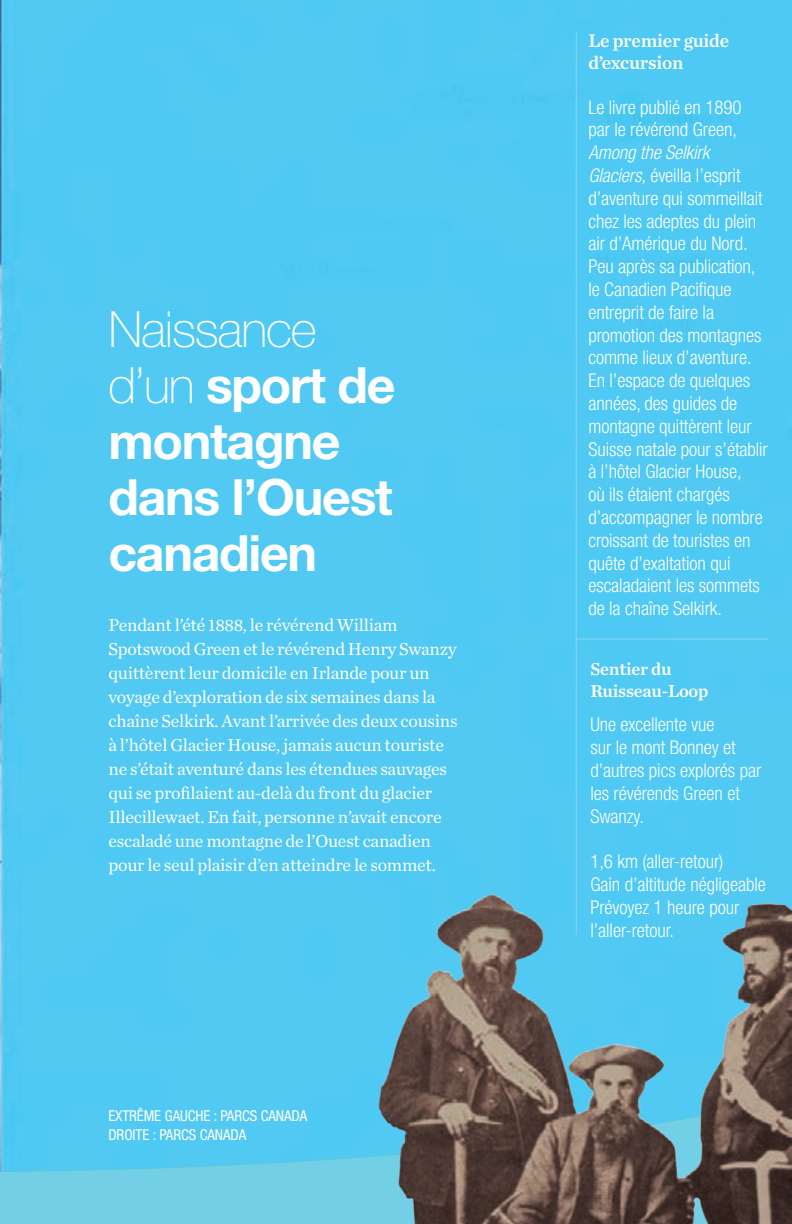
<style>
.page{position:relative;width:792px;height:1224px;background:#fff}
.page>*{position:absolute;margin:0;border:0;box-sizing:border-box;transform-origin:0 0}
.body_header{font:700 50px/56px "Helvetica Neue LT Std";letter-spacing:-.025em;color:#fff}
.sidebar_body{font:300 condensed 19px/22.8px "Helvetica Neue LT Std";letter-spacing:-.005em;color:#fff}
.sidebar_body-2{font:19px/22px "Chronicle Text G1 Semi";letter-spacing:-.015em;color:#fff}
.body_paragraph{font:18px/24px "Chronicle Text G1";letter-spacing:-.015em;color:#fff}
.sidebar_title{font:18px/22px "Chronicle Text G1 Semi";letter-spacing:-.015em;color:#fff}
.t1{font:condensed 15px/19px "Helvetica Neue LT Std";letter-spacing:-.005em;color:#fff}
.s1{font-weight:100}
.s2{font-style:italic}
</style>
<div class="page">
<div style="left:0;top:0;width:792px;height:1085px;background:#51c9f3"></div>
<svg style="left:0;top:1085px;width:792px;height:139px;background:#6092a1"></svg>
<hr style="left:576px;top:639px;width:192px;height:1px;background:#8bd3f5">
<hr style="left:576px;top:32px;width:1px;height:903px;background:#8bd3f5">
<p class="body_header" style="left:108px;top:300px;width:288px"><span class="s1">Naissance d’un</span> sport de montagne dans l’Ouest canadien</p>
<p class="body_paragraph" style="left:108px;top:612px;width:351px">Pendant l’été 1888, le révérend William Spotswood Green et le révérend Henry Swanzy quittèrent leur domicile en Irlande pour un voyage d’exploration de six semaines dans la chaîne Selkirk. Avant l’arrivée des deux cousins à l’hôtel Glacier House, jamais aucun touriste ne s’était aventuré dans les étendues sauvages qui se profilaient au-delà du front du glacier Illecillewaet. En fait, personne n’avait encore escaladé une montagne de l’Ouest canadien pour le seul plaisir d’en atteindre le sommet.</p>
<p class="t1" style="left:108px;top:1106px;width:201px">EXTRÊME GAUCHE : PARCS CANADA<br>DROITE : PARCS CANADA</p>
<p class="sidebar_body-2" style="left:588px;top:28px;width:142px">Le premier guide d’excursion</p>
<p class="sidebar_body" style="left:588px;top:95px;width:181px">Le livre publié en 1890 par le révérend Green,<br><span class="s2">Among the Selkirk<br>Glaciers,</span> éveilla l’esprit d’aventure qui sommeillait chez les adeptes du plein air d’Amérique du Nord.<br>Peu après sa publication, le Canadien Pacifique entreprit de faire la promotion des montagnes comme lieux d’aventure.<br>En l’espace de quelques années, des guides de montagne quittèrent leur<br>Suisse natale pour s’établir à l’hôtel Glacier House,<br>où ils étaient chargés d’accompagner le nombre croissant de touristes en quête d’exaltation qui escaladaient les sommets de la chaîne Selkirk.</p>
<p class="sidebar_title" style="left:590px;top:657px;width:119px">Sentier du<br>Ruisseau-Loop</p>
<p class="sidebar_body" style="left:590px;top:713px;width:172px">Une excellente vue<br>sur le mont Bonney et d’autres pics explorés par les révérends Green et<br>Swanzy.</p>
<p class="sidebar_body" style="left:590px;top:850px;width:135px">1,6 km (aller-retour)</p>
<p class="sidebar_body" style="left:590px;top:873px;width:177px">Gain d’altitude négligeable</p>
<p class="sidebar_body" style="left:590px;top:896px;width:150px">Prévoyez 1 heure pour l’aller-retour.</p>
</div>
